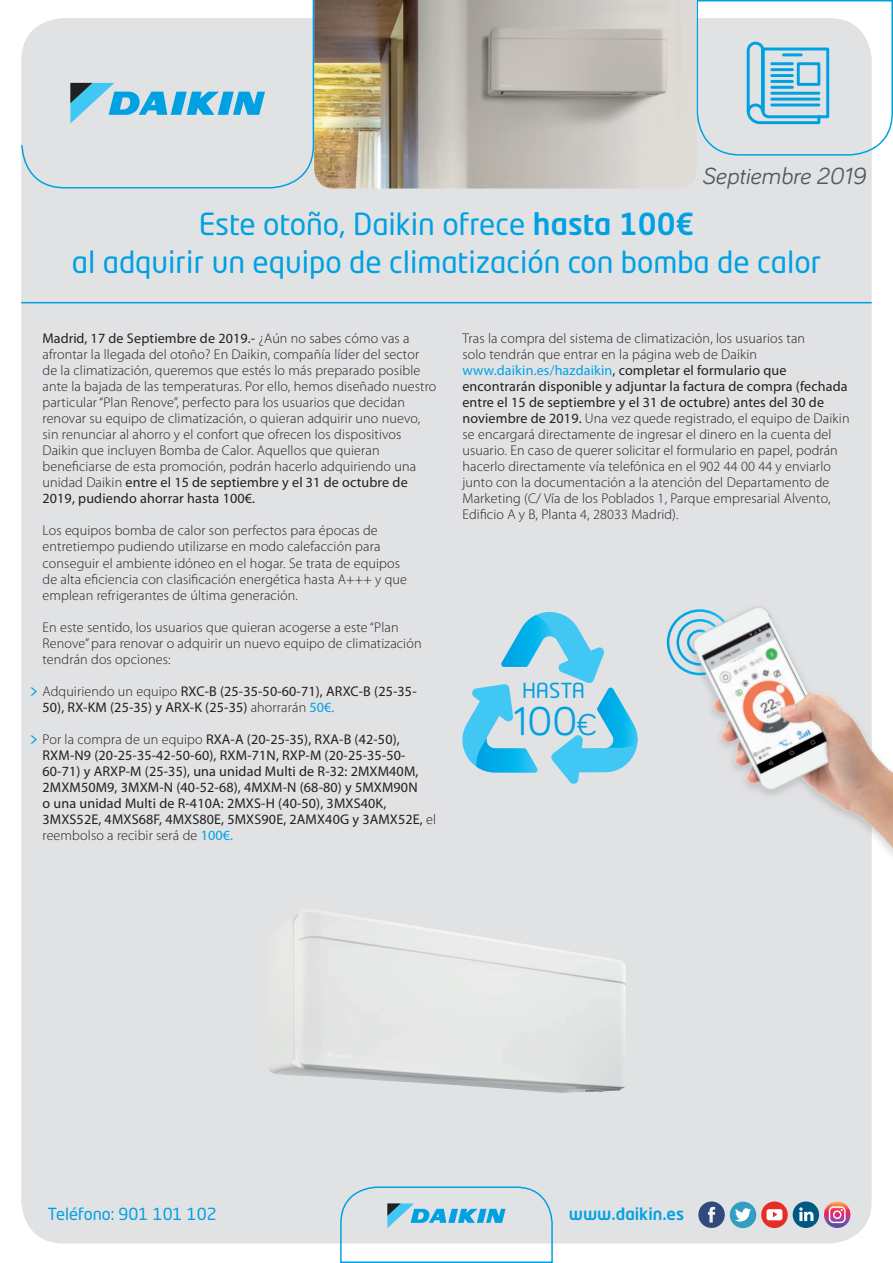
<style>
.page{position:relative;width:893px;height:1263px;background:#fff}
.page>*{position:absolute;margin:0;border:0;box-sizing:border-box;transform-origin:0 0}
.t1{font:41.4px "Bariol";color:#00a1e3}
.t2{font:30px "Neo Tech Std";color:#00a1e3}
.t3{font:italic 24px "Bariol";color:#57585a}
.t4{font:20.55px "Neo Tech Std";color:#00a1e3}
.t5{font:16.5px "Neo Tech Std";color:#00a1e3}
.t6{font:500 16.5px "Neo Tech Std";color:#00a1e3}
.t7{font:300 14.1px/16px "Myriad Pro";letter-spacing:.01em;color:#231f20}
.t8{font:14.1px/16px "Myriad Pro";letter-spacing:.01em;color:#231f20}
.s1{font-weight:500}
.s2{font-weight:400}
.s3{font-weight:300}
.s4{color:#00a1e3}
.s5{font-weight:400;color:#00a1e3}
.s6{font-size:31.05px}
</style>
<div class="page">
<div style="left:21px;top:18px;width:851px;height:1225px;background:#e1e2e4;border-radius:43px"></div>
<img style="left:315px;top:0;width:381px;height:188px">
<svg style="left:21px;top:0;width:294px;height:189px"></svg>
<svg style="left:70px;top:83px;width:195px;height:40px"></svg>
<svg style="left:696px;top:0;width:197px;height:156px"></svg>
<hr style="left:21px;top:302px;width:851px;height:1px;background:#00a1e3">
<svg style="left:339px;top:1186px;width:215px;height:77px"></svg>
<div style="left:793px;top:1201px;width:26px;height:27px;background:#005982;border-radius:50%"></div>
<svg style="left:799px;top:1207px;width:14px;height:14px"></svg>
<div style="left:730px;top:1202px;width:26px;height:26px;background:#339ec2;border-radius:50%"></div>
<svg style="left:735px;top:1208px;width:16px;height:13px"></svg>
<svg style="left:761px;top:1201px;width:27px;height:27px"></svg>
<svg style="left:766px;top:1209px;width:16px;height:11px"></svg>
<div style="left:698px;top:1201px;width:27px;height:27px;background:#304a7d;border-radius:50%"></div>
<svg style="left:708px;top:1207px;width:7px;height:15px"></svg>
<svg style="left:824px;top:1201px;width:26px;height:27px"></svg>
<svg style="left:829px;top:1206px;width:17px;height:17px"></svg>
<img style="left:666px;top:607px;width:227px;height:249px">
<svg style="left:462px;top:612px;width:176px;height:172px"></svg>
<img style="left:269px;top:910px;width:357px;height:183px">
<p class="t3" style="left:702px;top:159px;width:165px">Septiembre 2019</p>
<p class="t2" style="left:199px;top:206px;width:497px">Este otoño, Daikin ofrece <span class="s1">hasta 100€</span></p>
<p class="t2" style="left:72px;top:243px;width:751px">al adquirir un equipo de climatización con bomba de calor</p>
<p class="t7" style="left:43px;top:330px;width:395px"><span class="s2">Madrid, 17 de Septiembre de 2019.-</span> ¿Aún no sabes cómo vas a afrontar la llegada del otoño? En Daikin, compañía líder del sector de la climatización, queremos que estés lo más preparado posible ante la bajada de las temperaturas. Por ello, hemos diseñado nuestro particular “Plan Renove”, perfecto para los usuarios que decidan renovar su equipo de climatización, o quieran adquirir uno nuevo, sin renunciar al ahorro y el confort que ofrecen los dispositivos Daikin que incluyen Bomba de Calor. Aquellos que quieran beneficiarse de esta promoción, podrán hacerlo adquiriendo una unidad Daikin <span class="s2">entre el 15 de septiembre y el 31 de octubre de 2019, pudiendo ahorrar hasta 100€.</span></p>
<p class="t7" style="left:43px;top:522px;width:366px">Los equipos bomba de calor son perfectos para épocas de entretiempo pudiendo utilizarse en modo calefacción para conseguir el ambiente idóneo en el hogar. Se trata de equipos de alta eficiencia con clasificación energética hasta A+++ y que emplean refrigerantes de última generación.</p>
<p class="t7" style="left:43px;top:619px;width:381px">En este sentido, los usuarios que quieran acogerse a este “Plan<br>Renove” para renovar o adquirir un nuevo equipo de climatización tendrán dos opciones:</p>
<p class="t8" style="left:43px;top:683px;width:376px"><span class="s3">Adquiriendo un equipo</span> RXC-B (25-35-50-60-71), ARXC-B (25-35-<br>50), RX-KM (25-35) y ARX-K (25-35) <span class="s3">ahorrarán</span> <span class="s4">50€.</span></p>
<p class="t8" style="left:43px;top:731px;width:395px"><span class="s3">Por la compra de un equipo</span> RXA-A (20-25-35), RXA-B (42-50), RXM-N9 (20-25-35-42-50-60), RXM-71N, RXP-M (20-25-35-50- 60-71) y ARXP-M (25-35), una unidad Multi de R-32: 2MXM40M, 2MXM50M9, 3MXM-N (40-52-68), 4MXM-N (68-80) y 5MXM90N<br>o una unidad Multi de R-410A: 2MXS-H (40-50), 3MXS40K, 3MXS52E, 4MXS68F, 4MXS80E, 5MXS90E, 2AMX40G y 3AMX52E, <span class="s3">el reembolso a recibir será de</span> <span class="s4">100€.</span></p>
<p class="t5" style="left:29px;top:682px;width:11px">&gt;</p>
<p class="t5" style="left:29px;top:729px;width:11px">&gt;</p>
<p class="t7" style="left:462px;top:330px;width:344px">Tras la compra del sistema de climatización, los usuarios tan</p>
<p class="t7" style="left:462px;top:346px;width:296px">solo tendrán que entrar en la página web de Daikin</p>
<p class="t7" style="left:462px;top:362px;width:389px"><span class="s5">www.daikin.es/hazdaikin</span><span class="s2">, completar el formulario que encontrarán disponible y adjuntar la factura de compra (fechada entre el 15 de septiembre y el 31 de octubre) antes del 30 de noviembre de 2019.</span> Una vez quede registrado, el equipo de Daikin se encargará directamente de ingresar el dinero en la cuenta del usuario. En caso de querer solicitar el formulario en papel, podrán hacerlo directamente vía telefónica en el 902 44 00 44 y enviarlo junto con la documentación a la atención del Departamento de Marketing (C/ Vía de los Poblados 1, Parque empresarial Alvento, Edificio A y B, Planta 4, 28033 Madrid).</p>
<p class="t4" style="left:522px;top:678px;width:65px">HASTA</p>
<p class="t1" style="left:513px;top:693px;width:85px">100<span class="s6">€</span></p>
<p class="t5" style="left:48px;top:1204px;width:171px">Teléfono: 901 101 102</p>
<p class="t6" style="left:569px;top:1204px;width:117px">www.daikin.es</p>
</div>
